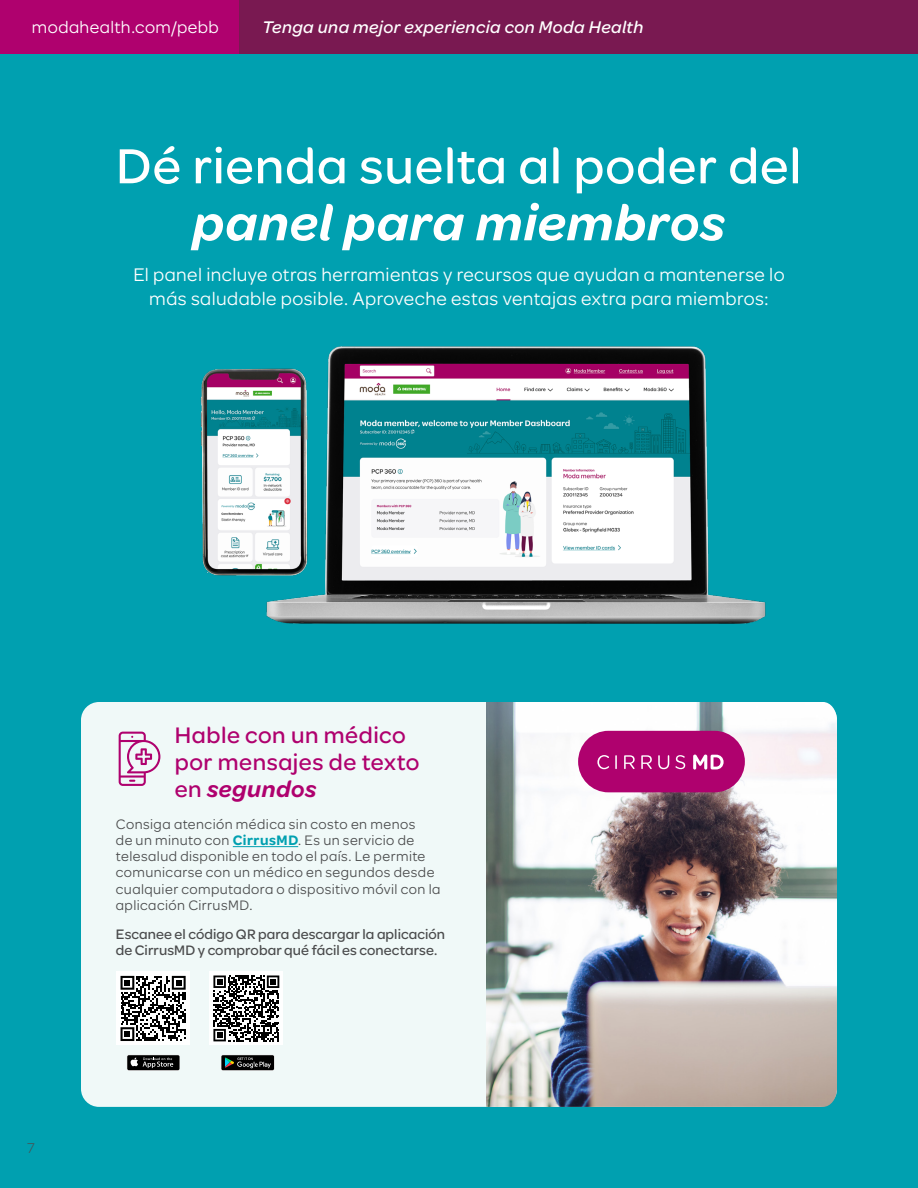
<style>
.page{position:relative;width:918px;height:1188px;background:#00a0b0}
.page>*{position:absolute;margin:0;border:0;box-sizing:border-box;transform-origin:0 0}
.MH_-_H2{font:500 52.5px/57px "Omnes Moda";letter-spacing:.02em;color:#fff;text-align:center}
.MH_-_H2-2{font:500 24px/27px "Omnes Moda";letter-spacing:.02em;color:#af016e}
.MH_-_Intro_-_span_columns{font:19.5px/24px "Omnes Moda";letter-spacing:.02em;color:#fff;text-align:center}
.t1{font:italic 500 18px "Omnes Moda";letter-spacing:.02em;color:#fff}
.t2{font:18px "Omnes Moda";letter-spacing:.025em;color:#fff}
.t3{font:300 15px "Omnes Moda";color:#4b4c4d}
.MH_-_H2-3{font:14.7px/16.2px "Omnes Moda";letter-spacing:.03em;color:#4b4c4d}
.MH_-_Body_-_Style_2{font:500 14.7px/16.2px "Omnes Moda";letter-spacing:.005em;color:#4b4c4d}
.s1{font-weight:600;font-style:italic}
.s2{font-weight:600;color:#00a0b0}
</style>
<div class="page">
<div style="left:81px;top:702px;width:756px;height:405px;background:#f0f9f8;border-radius:18px"></div>
<hr style="left:233px;top:846px;width:65px;height:1px;background:#00a0b0">
<div style="left:117px;top:972px;width:73px;height:73px;background:#fff"></div>
<svg style="left:121px;top:976px;width:65px;height:65px"></svg>
<div style="left:210px;top:972px;width:73px;height:73px;background:#fff"></div>
<svg style="left:213px;top:976px;width:66px;height:65px"></svg>
<svg style="left:119px;top:732px;width:41px;height:54px"></svg>
<img style="left:486px;top:702px;width:351px;height:405px">
<div style="left:578px;top:731px;width:167px;height:61px;background:#af016e;border-radius:31px"></div>
<svg style="left:597px;top:755px;width:12px;height:14px"></svg>
<svg style="left:615px;top:755px;width:2px;height:14px"></svg>
<svg style="left:624px;top:755px;width:11px;height:14px"></svg>
<svg style="left:641px;top:755px;width:11px;height:14px"></svg>
<svg style="left:658px;top:755px;width:11px;height:14px"></svg>
<svg style="left:675px;top:755px;width:10px;height:14px"></svg>
<svg style="left:693px;top:755px;width:31px;height:15px"></svg>
<img style="left:200px;top:346px;width:566px;height:278px">
<img style="left:222px;top:1070px;width:52px;height:1px">
<div style="left:221px;top:1055px;width:53px;height:15px;background:#000;border-radius:2px"></div>
<svg style="left:225px;top:1058px;width:46px;height:10px"></svg>
<img style="left:128px;top:1070px;width:51px;height:1px">
<div style="left:127px;top:1055px;width:53px;height:15px;background:#000;border-radius:2px"></div>
<svg style="left:131px;top:1058px;width:42px;height:10px"></svg>
<div style="left:0;top:0;width:240px;height:54px;background:#af016e"></div>
<div style="left:240px;top:0;width:678px;height:54px;background:#791951"></div>
<p class="t2" style="left:32px;top:15px;width:188px">modahealth.com/pebb</p>
<p class="t1" style="left:263px;top:15px;width:382px">Tenga una mejor experiencia con Moda Health</p>
<p class="MH_-_H2" style="left:116px;top:134px;width:687px">Dé rienda suelta al poder del <span class="s1">panel para miembros</span></p>
<p class="MH_-_Intro_-_span_columns" style="left:133px;top:262px;width:653px">El panel incluye otras herramientas y recursos que ayudan a mantenerse lo más saludable posible. Aproveche estas ventajas extra para miembros:</p>
<p class="MH_-_H2-2" style="left:175px;top:720px;width:246px">Hable con un médico por mensajes de texto en <span class="s1">segundos</span></p>
<p class="t3" style="left:27px;top:1138px;width:9px">7</p>
<p class="MH_-_H2-3" style="left:116px;top:815px;width:326px">Consiga atención médica sin costo en menos<br>de un minuto con <span class="s2">CirrusMD</span>. Es un servicio de telesalud disponible en todo el país. Le permite comunicarse con un médico en segundos desde cualquier computadora o dispositivo móvil con la aplicación CirrusMD.</p>
<p class="MH_-_Body_-_Style_2" style="left:116px;top:926px;width:331px">Escanee el código QR para descargar la aplicación de CirrusMD y comprobar qué fácil es conectarse.</p>
</div>
